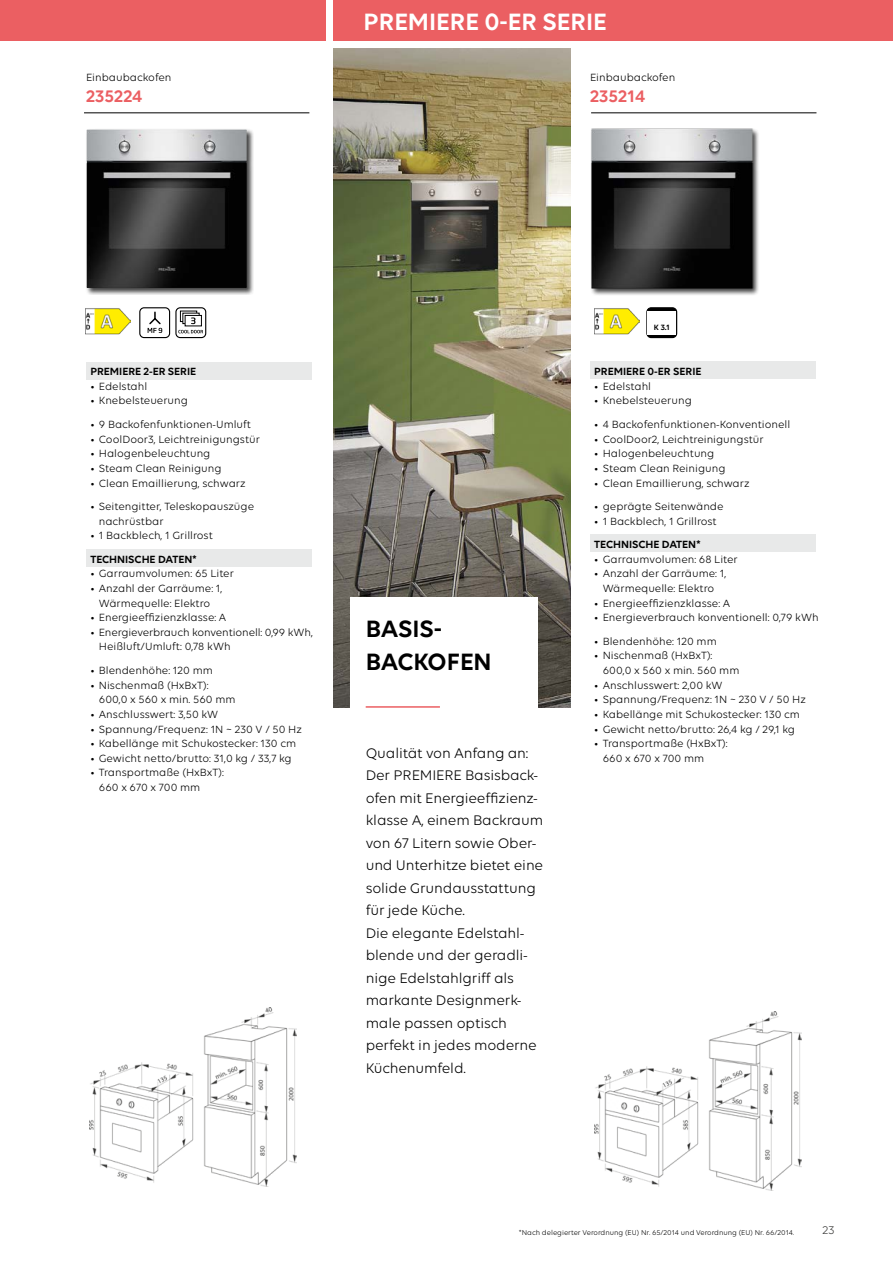
<style>
.page{position:relative;width:893px;height:1263px;background:#fff}
.page>*{position:absolute;margin:0;border:0;box-sizing:border-box;transform-origin:0 0}
.t1{font:600 25.5px "Volte";color:#fff}
.t2{font:600 25.5px/33px "Volte";color:#000}
.t3{font:600 18px "Volte";color:#eb5f62}
.t4{font:15px/22.5px "Volte";letter-spacing:-.01em;color:#000}
.t5{font:12px "Volte";color:#3c3c3b}
.t6{font:11.25px/14.7px "Volte";color:#000}
.t7{font:600 11.25px "Volte";color:#000}
.t8{font:600 8.25px "Volte";color:#000}
.t9{font:7.5px "Volte";color:#000}
</style>
<div class="page">
<div style="left:86px;top:362px;width:225px;height:17px;background:#e8e9e9"></div>
<div style="left:86px;top:550px;width:225px;height:17px;background:#e8e9e9"></div>
<div style="left:590px;top:361px;width:225px;height:17px;background:#e8e9e9"></div>
<div style="left:590px;top:535px;width:225px;height:17px;background:#e8e9e9"></div>
<hr style="left:84px;top:113px;width:225px;height:1px;background:#000">
<hr style="left:591px;top:113px;width:225px;height:1px;background:#000">
<div style="left:334px;top:0;width:559px;height:40px;background:#eb5f62"></div>
<div style="left:590px;top:128px;width:169px;height:168px;background:#000;opacity:.75"></div>
<img style="left:590px;top:129px;width:163px;height:160px">
<img style="left:594px;top:1011px;width:207px;height:179px">
<div style="left:647px;top:308px;width:30px;height:30px;background:#000;border-radius:4px"></div>
<div style="left:646px;top:307px;width:31px;height:31px;border:1px solid #000;border-radius:4px"></div>
<div style="left:647px;top:311px;width:29px;height:24px;background:#fff"></div>
<div style="left:0;top:0;width:325px;height:40px;background:#eb5f62"></div>
<img style="left:334px;top:49px;width:237px;height:659px">
<div style="left:351px;top:597px;width:187px;height:136px;background:#fff"></div>
<hr style="left:366px;top:706px;width:74px;height:2px;background:#eb5f62">
<img style="left:594px;top:308px;width:46px;height:27px">
<div style="left:85px;top:128px;width:169px;height:167px;background:#000;opacity:.75"></div>
<img style="left:86px;top:130px;width:161px;height:158px">
<img style="left:89px;top:1007px;width:207px;height:179px">
<svg style="left:176px;top:308px;width:30px;height:30px"></svg>
<div style="left:175px;top:307px;width:31px;height:31px;border:1px solid #000;border-radius:4px"></div>
<div style="left:180px;top:311px;width:17px;height:11px;border:1px solid #000"></div>
<svg style="left:183px;top:313px;width:16px;height:11px"></svg>
<div style="left:185px;top:315px;width:16px;height:11px;background:#fff"></div>
<div style="left:185px;top:315px;width:17px;height:11px;border:1px solid #000"></div>
<svg style="left:191px;top:317px;width:4px;height:7px"></svg>
<svg style="left:178px;top:330px;width:25px;height:3px"></svg>
<div style="left:139px;top:307px;width:31px;height:31px;border:1px solid #000;border-radius:4px"></div>
<svg style="left:148px;top:311px;width:14px;height:22px"></svg>
<img style="left:85px;top:308px;width:46px;height:27px">
<p class="t6" style="left:86px;top:70px;width:87px">Einbaubackofen</p>
<h2 class="t3" style="left:86px;top:86px;width:58px">235224</h2>
<h1 class="t1" style="left:364px;top:6px;width:245px">PREMIERE 0-ER SERIE</h1>
<p class="t6" style="left:590px;top:70px;width:87px">Einbaubackofen</p>
<h2 class="t3" style="left:590px;top:86px;width:57px">235214</h2>
<p class="t7" style="left:90px;top:365px;width:107px">PREMIERE 2-ER SERIE</p>
<p class="t6" style="left:90px;top:379px;width:58px">• Edelstahl</p>
<p class="t6" style="left:90px;top:393px;width:99px">• Knebelsteuerung</p>
<p class="t6" style="left:90px;top:417px;width:162px">• 9 Backofenfunktionen-Umluft</p>
<p class="t6" style="left:90px;top:431px;width:171px">• CoolDoor3, Leichtreinigungstür</p>
<p class="t6" style="left:90px;top:446px;width:122px">• Halogenbeleuchtung</p>
<p class="t6" style="left:90px;top:461px;width:133px">• Steam Clean Reinigung</p>
<p class="t6" style="left:90px;top:475px;width:157px">• Clean Emaillierung, schwarz</p>
<p class="t6" style="left:99px;top:499px;width:157px;text-indent:-9px">• Seitengitter, Teleskopauszüge nachrüstbar</p>
<p class="t6" style="left:90px;top:528px;width:124px">• 1 Backblech, 1 Grillrost</p>
<p class="t7" style="left:90px;top:552px;width:108px">TECHNISCHE DATEN*</p>
<p class="t6" style="left:90px;top:566px;width:145px">• Garraumvolumen: 65 Liter</p>
<p class="t6" style="left:90px;top:581px;width:133px;text-align:center">• Anzahl der Garräume: 1,<br>Wärmequelle: Elektro</p>
<p class="t6" style="left:90px;top:610px;width:138px">• Energieeffizienzklasse: A</p>
<p class="t6" style="left:99px;top:624px;width:215px;text-indent:-9px">• Energieverbrauch konventionell: 0,99 kWh,<br>Heißluft/Umluft: 0,78 kWh</p>
<p class="t6" style="left:90px;top:663px;width:124px">• Blendenhöhe: 120 mm</p>
<p class="t6" style="left:99px;top:677px;width:138px;text-indent:-9px">• Nischenmaß (HxBxT):<br>600,0 x 560 x min. 560 mm</p>
<p class="t6" style="left:90px;top:707px;width:129px">• Anschlusswert: 3,50 kW</p>
<p class="t6" style="left:90px;top:721px;width:213px">• Spannung/Frequenz: 1N ~ 230 V / 50 Hz</p>
<p class="t6" style="left:90px;top:736px;width:207px">• Kabellänge mit Schukostecker: 130 cm</p>
<p class="t6" style="left:90px;top:750px;width:203px">• Gewicht netto/brutto: 31,0 kg / 33,7 kg</p>
<p class="t6" style="left:99px;top:765px;width:127px;text-indent:-9px">• Transportmaße (HxBxT):<br>660 x 670 x 700 mm</p>
<h1 class="t2" style="left:366px;top:611px;width:127px">BASIS-<br>BACKOFEN</h1>
<p class="t4" style="left:366px;top:741px;width:179px">Qualität von Anfang an:<br>Der PREMIERE Basisback&shy;ofen mit Energieeffizienz&shy;klasse A, einem Backraum von 67 Litern sowie Ober&shy;und Unterhitze bietet eine solide Grundausstattung für jede Küche.<br>Die elegante Edelstahl&shy;blende und der geradli&shy;nige Edelstahlgriff als markante Designmerk&shy;male passen optisch perfekt in jedes moderne<br>Küchenumfeld.</p>
<p class="t8" style="left:654px;top:323px;width:17px">K 3.1</p>
<p class="t7" style="left:594px;top:365px;width:109px">PREMIERE 0-ER SERIE</p>
<p class="t6" style="left:594px;top:379px;width:58px">• Edelstahl</p>
<p class="t6" style="left:594px;top:393px;width:99px">• Knebelsteuerung</p>
<p class="t6" style="left:594px;top:417px;width:198px">• 4 Backofenfunktionen-Konventionell</p>
<p class="t6" style="left:594px;top:431px;width:171px">• CoolDoor2, Leichtreinigungstür</p>
<p class="t6" style="left:594px;top:446px;width:122px">• Halogenbeleuchtung</p>
<p class="t6" style="left:594px;top:461px;width:133px">• Steam Clean Reinigung</p>
<p class="t6" style="left:594px;top:475px;width:157px">• Clean Emaillierung, schwarz</p>
<p class="t6" style="left:594px;top:499px;width:131px">• geprägte Seitenwände</p>
<p class="t6" style="left:594px;top:514px;width:124px">• 1 Backblech, 1 Grillrost</p>
<p class="t7" style="left:594px;top:538px;width:108px">TECHNISCHE DATEN*</p>
<p class="t6" style="left:594px;top:551px;width:145px">• Garraumvolumen: 68 Liter</p>
<p class="t6" style="left:594px;top:566px;width:133px;text-align:center">• Anzahl der Garräume: 1,<br>Wärmequelle: Elektro</p>
<p class="t6" style="left:594px;top:595px;width:138px">• Energieeffizienzklasse: A</p>
<p class="t6" style="left:594px;top:610px;width:226px">• Energieverbrauch konventionell: 0,79 kWh</p>
<p class="t6" style="left:594px;top:633px;width:124px">• Blendenhöhe: 120 mm</p>
<p class="t6" style="left:603px;top:648px;width:138px;text-indent:-9px">• Nischenmaß (HxBxT):<br>600,0 x 560 x min. 560 mm</p>
<p class="t6" style="left:594px;top:677px;width:130px">• Anschlusswert: 2,00 kW</p>
<p class="t6" style="left:594px;top:692px;width:213px">• Spannung/Frequenz: 1N ~ 230 V / 50 Hz</p>
<p class="t6" style="left:594px;top:707px;width:207px">• Kabellänge mit Schukostecker: 130 cm</p>
<p class="t6" style="left:594px;top:721px;width:202px">• Gewicht netto/brutto: 26,4 kg / 29,1 kg</p>
<p class="t6" style="left:603px;top:736px;width:127px;text-indent:-9px">• Transportmaße (HxBxT):<br>660 x 670 x 700 mm</p>
<p class="t9" style="left:519px;top:1228px;width:277px">*Nach delegierter Verordnung (EU) Nr. 65/2014 und Verordnung (EU) Nr. 66/2014.</p>
<p class="t5" style="left:822px;top:1223px;width:14px">23</p>
</div>
